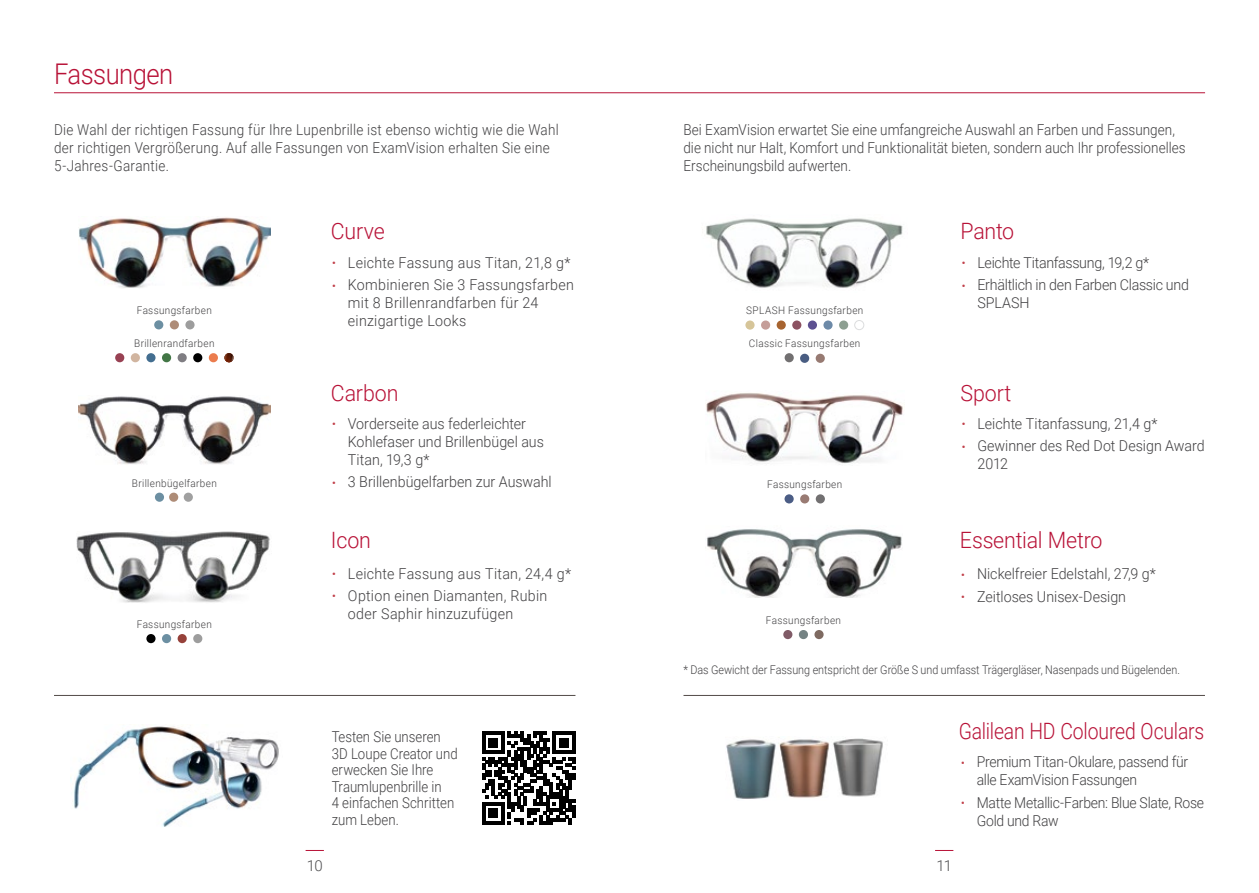
<style>
.page{position:relative;width:1259px;height:893px;background:#fff}
.page>*{position:absolute;margin:0;border:0;box-sizing:border-box;transform-origin:0 0}
.t1{font:300 28.5px "Roboto";letter-spacing:-.02em;color:#b81237;scale:.9 1}
.t2{font:300 22.5px "Roboto";letter-spacing:-.01em;color:#b81237;scale:.95 1}
.t3{font:300 22.5px "Roboto";letter-spacing:-.01em;color:#b81237;scale:.86 1}
.t4{font:300 15px/22.2px "Roboto";letter-spacing:.005em;color:#414042;scale:.95 1}
.t5{font:300 15px/18px "Roboto";letter-spacing:.005em;color:#414042;scale:.9 1}
.t6{font:300 15px/18px "Roboto";letter-spacing:-.02em;color:#414042;scale:.93 1}
.t7{font:300 15px/16.5px "Roboto";letter-spacing:.005em;color:#414042;scale:.88 1}
.t8{font:300 15px/22.2px "Roboto";letter-spacing:-.02em;color:#414042;scale:.95 1}
.t9{font:300 15px "Roboto";color:#4d4d4f}
.t10{font:300 12px "Roboto";color:#414042;scale:.9 1}
.t11{font:300 10.5px "Roboto";letter-spacing:.035em;color:#414042;scale:.95 1}
</style>
<div class="page">
<svg style="left:935px;top:850px;width:18px;height:1px"></svg>
<svg style="left:306px;top:850px;width:18px;height:1px"></svg>
<hr style="left:54px;top:695px;width:521px;height:1px;background:#524b48">
<hr style="left:683px;top:695px;width:522px;height:1px;background:#524b48">
<img style="left:726px;top:737px;width:157px;height:62px">
<img style="left:76px;top:531px;width:194px;height:72px">
<div style="left:146px;top:634px;width:10px;height:9px;background:#000;border-radius:50%"></div>
<div style="left:162px;top:634px;width:9px;height:9px;background:#6c8fa2;border-radius:50%"></div>
<div style="left:178px;top:634px;width:9px;height:9px;background:#96413a;border-radius:50%"></div>
<div style="left:193px;top:634px;width:9px;height:9px;background:#9d9d9d;border-radius:50%"></div>
<img style="left:706px;top:393px;width:197px;height:72px">
<img style="left:706px;top:218px;width:197px;height:70px">
<div style="left:745px;top:320px;width:9px;height:10px;background:#d6c599;border-radius:50%"></div>
<div style="left:761px;top:320px;width:9px;height:10px;background:#c59e99;border-radius:50%"></div>
<svg style="left:776px;top:320px;width:10px;height:10px"></svg>
<div style="left:792px;top:320px;width:9px;height:10px;background:#8c5261;border-radius:50%"></div>
<div style="left:808px;top:320px;width:9px;height:10px;background:#5d5191;border-radius:50%"></div>
<div style="left:823px;top:320px;width:9px;height:10px;background:#6d8aa8;border-radius:50%"></div>
<div style="left:839px;top:320px;width:9px;height:10px;background:#8d9f91;border-radius:50%"></div>
<div style="left:854px;top:320px;width:10px;height:10px;border:1px solid #dcddde;border-radius:50%"></div>
<div style="left:784px;top:353px;width:10px;height:9px;background:#727071;border-radius:50%"></div>
<div style="left:800px;top:354px;width:9px;height:9px;background:#495d82;border-radius:50%"></div>
<div style="left:815px;top:354px;width:10px;height:9px;background:#977a72;border-radius:50%"></div>
<div style="left:169px;top:493px;width:9px;height:9px;background:#ae8c77;border-radius:50%"></div>
<div style="left:184px;top:493px;width:9px;height:9px;background:#a0a0a0;border-radius:50%"></div>
<div style="left:155px;top:493px;width:9px;height:9px;background:#6c8fa2;border-radius:50%"></div>
<img style="left:78px;top:396px;width:192px;height:68px">
<img style="left:79px;top:217px;width:191px;height:71px">
<div style="left:154px;top:320px;width:9px;height:9px;background:#6c8fa2;border-radius:50%"></div>
<div style="left:170px;top:320px;width:9px;height:9px;background:#ae8c77;border-radius:50%"></div>
<div style="left:185px;top:320px;width:10px;height:9px;background:#9d9d9d;border-radius:50%"></div>
<div style="left:115px;top:353px;width:9px;height:9px;background:#984153;border-radius:50%"></div>
<div style="left:131px;top:353px;width:9px;height:9px;background:#d1b5a0;border-radius:50%"></div>
<div style="left:146px;top:353px;width:9px;height:9px;background:#436e90;border-radius:50%"></div>
<div style="left:162px;top:353px;width:9px;height:9px;background:#427646;border-radius:50%"></div>
<div style="left:178px;top:353px;width:9px;height:9px;background:#7f7d82;border-radius:50%"></div>
<div style="left:193px;top:353px;width:9px;height:9px;background:#000;border-radius:50%"></div>
<div style="left:209px;top:353px;width:9px;height:9px;background:#eb7c4e;border-radius:50%"></div>
<svg style="left:224px;top:353px;width:10px;height:9px"></svg>
<div style="left:784px;top:494px;width:9px;height:9px;background:#4b5d85;border-radius:50%"></div>
<div style="left:800px;top:494px;width:9px;height:9px;background:#997b73;border-radius:50%"></div>
<div style="left:815px;top:494px;width:10px;height:9px;background:#727071;border-radius:50%"></div>
<img style="left:707px;top:529px;width:195px;height:69px">
<div style="left:783px;top:630px;width:9px;height:9px;background:#805b67;border-radius:50%"></div>
<div style="left:799px;top:630px;width:9px;height:9px;background:#748283;border-radius:50%"></div>
<div style="left:814px;top:630px;width:9px;height:9px;background:#7e6a61;border-radius:50%"></div>
<img style="left:70px;top:726px;width:209px;height:101px">
<hr style="left:54px;top:93px;width:1151px;height:1px;background:#b81237">
<svg style="left:482px;top:731px;width:93px;height:94px"></svg>
<h1 class="t1" style="left:54px;top:54px;width:134px">Fassungen</h1>
<p class="t5" style="left:54px;top:120px;width:562px">Die Wahl der richtigen Fassung für Ihre Lupenbrille ist ebenso wichtig wie die Wahl der richtigen Vergrößerung. Auf alle Fassungen von ExamVision erhalten Sie eine<br>5-Jahres-Garantie.</p>
<p class="t5" style="left:683px;top:120px;width:559px">Bei ExamVision erwartet Sie eine umfangreiche Auswahl an Farben und Fassungen, die nicht nur Halt, Komfort und Funktionalität bieten, sondern auch Ihr professionelles<br>Erscheinungsbild aufwerten.</p>
<h2 class="t2" style="left:331px;top:215px;width:58px">Curve</h2>
<p class="t4" style="left:331px;top:251px;width:257px"><sup>.</sup> Leichte Fassung aus Titan, 21,8 g* <sup>.</sup> Kombinieren Sie 3 Fassungsfarben</p>
<p class="t4" style="left:348px;top:294px;width:202px;line-height:18px">mit 8 Brillenrandfarben für 24 einzigartige Looks</p>
<p class="t11" style="left:746px;top:303px;width:125px">SPLASH Fassungsfarben</p>
<p class="t11" style="left:137px;top:303px;width:81px">Fassungsfarben</p>
<p class="t11" style="left:134px;top:336px;width:86px">Brillenrandfarben</p>
<p class="t11" style="left:749px;top:336px;width:119px">Classic Fassungsfarben</p>
<h2 class="t2" style="left:331px;top:377px;width:73px">Carbon</h2>
<p class="t4" style="left:348px;top:414px;width:208px;line-height:18px;text-indent:-17px"><sup>.</sup> Vorderseite aus federleichter<br>Kohlefaser und Brillenbügel aus<br>Titan, 19,3 g*</p>
<p class="t11" style="left:132px;top:476px;width:91px">Brillenbügelfarben</p>
<p class="t4" style="left:331px;top:470px;width:234px"><sup>.</sup> 3 Brillenbügelfarben zur Auswahl</p>
<p class="t11" style="left:137px;top:617px;width:81px">Fassungsfarben</p>
<h2 class="t2" style="left:331px;top:524px;width:44px">Icon</h2>
<p class="t4" style="left:331px;top:562px;width:254px"><sup>.</sup> Leichte Fassung aus Titan, 24,4 g* <sup>.</sup> Option einen Diamanten, Rubin</p>
<p class="t4" style="left:348px;top:602px;width:176px">oder Saphir hinzuzufügen</p>
<p class="t11" style="left:767px;top:477px;width:81px">Fassungsfarben</p>
<p class="t11" style="left:766px;top:613px;width:81px">Fassungsfarben</p>
<h2 class="t2" style="left:960px;top:215px;width:58px">Panto</h2>
<p class="t8" style="left:960px;top:251px;width:242px"><sup>.</sup> Leichte Titanfassung, 19,2 g*<br><sup>.</sup> Erhältlich in den Farben Classic und</p>
<p class="t4" style="left:977px;top:291px;width:56px">SPLASH</p>
<h2 class="t2" style="left:960px;top:377px;width:55px">Sport</h2>
<p class="t4" style="left:960px;top:412px;width:259px"><sup>.</sup> Leichte Titanfassung, 21,4 g*<br><sup>.</sup> Gewinner des Red Dot Design Award</p>
<p class="t4" style="left:977px;top:452px;width:34px">2012</p>
<h2 class="t2" style="left:960px;top:524px;width:151px">Essential Metro</h2>
<p class="t4" style="left:960px;top:562px;width:208px"><sup>.</sup> Nickelfreier Edelstahl, 27,9 g* <sup>.</sup> Zeitloses Unisex-Design</p>
<p class="t7" style="left:332px;top:728px;width:145px">Testen Sie unseren<br>3D Loupe Creator und erwecken Sie Ihre<br>Traumlupenbrille in<br>4 einfachen Schritten zum Leben.</p>
<p class="t10" style="left:683px;top:661px;width:553px">* Das Gewicht der Fassung entspricht der Größe S und umfasst Trägergläser, Nasenpads und Bügelenden.</p>
<h2 class="t3" style="left:958px;top:715px;width:287px">Galilean HD Coloured Oculars</h2>
<p class="t6" style="left:976px;top:752px;width:229px;text-indent:-17px"><sup>.</sup> Premium Titan-Okulare, passend für alle ExamVision Fassungen</p>
<p class="t6" style="left:976px;top:793px;width:246px;text-indent:-17px"><sup>.</sup> Matte Metallic-Farben: Blue Slate, Rose<br>Gold und Raw</p>
<p class="t9" style="left:307px;top:855px;width:17px">10</p>
<p class="t9" style="left:936px;top:855px;width:17px">11</p>
</div>
